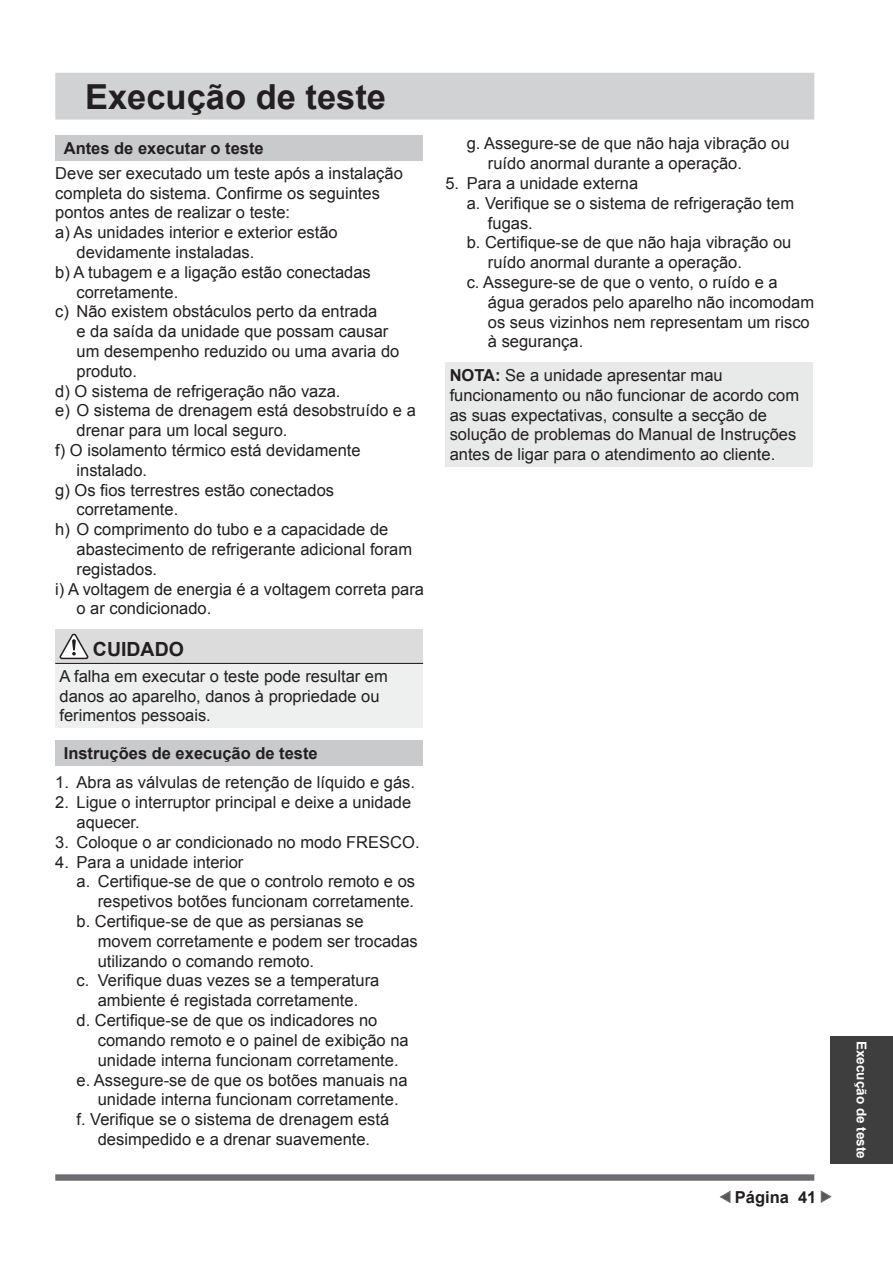
<style>
.page{position:relative;width:893px;height:1263px;background:#fff}
.page>*{position:absolute;margin:0;border:0;box-sizing:border-box;transform-origin:0 0}
.t1{font:700 34.5px "Arial";color:#231f20}
.t2{font:700 19.5px "Arial";color:#231f20}
.t3{font:16.5px/19.8px "Arial";color:#231f20}
.t4{font:700 16.5px "Arial";color:#231f20}
.t5{font:700 13.5px "Arial";color:#fff}
.s1{font-weight:700}
</style>
<div class="page">
<div style="left:831px;top:1036px;width:62px;height:128px;background:#3e3e3f"></div>
<div style="left:55px;top:73px;width:759px;height:47px;background:#d1d2d4"></div>
<div style="left:55px;top:135px;width:368px;height:25px;background:#c9cacc"></div>
<div style="left:55px;top:629px;width:368px;height:34px;background:#dbdcdb"></div>
<div style="left:55px;top:663px;width:368px;height:65px;background:#eef0f0"></div>
<hr style="left:55px;top:663px;width:368px;height:1px;background:#231f20">
<svg style="left:59px;top:634px;width:30px;height:26px"></svg>
<div style="left:55px;top:741px;width:368px;height:25px;background:#c9cacc"></div>
<div style="left:445px;top:363px;width:368px;height:104px;background:#e8e9e9"></div>
<div style="left:55px;top:1174px;width:759px;height:7px;background:#6c6d70"></div>
<svg style="left:720px;top:1191px;width:10px;height:12px"></svg>
<svg style="left:821px;top:1190px;width:10px;height:13px"></svg>
<h1 class="t1" style="left:85px;top:74px;width:303px">Execução de teste</h1>
<p class="t4" style="left:64px;top:137px;width:201px">Antes de executar o teste</p>
<p class="t3" style="left:55px;top:163px;width:349px">Deve ser executado um teste após a instalação</p>
<p class="t3" style="left:55px;top:183px;width:326px">completa do sistema. Confirme os seguintes</p>
<p class="t3" style="left:55px;top:203px;width:236px">pontos antes de realizar o teste:</p>
<p class="t3" style="left:55px;top:223px;width:284px">a) As unidades interior e exterior estão</p>
<p class="t3" style="left:77px;top:242px;width:179px">devidamente instaladas.</p>
<p class="t3" style="left:55px;top:262px;width:317px">b) A tubagem e a ligação estão conectadas</p>
<p class="t3" style="left:77px;top:282px;width:103px">corretamente.</p>
<p class="t3" style="left:55px;top:302px;width:324px">c) Não existem obstáculos perto da entrada</p>
<p class="t3" style="left:77px;top:322px;width:313px">e da saída da unidade que possam causar</p>
<p class="t3" style="left:77px;top:341px;width:324px">um desempenho reduzido ou uma avaria do</p>
<p class="t3" style="left:77px;top:361px;width:62px">produto.</p>
<p class="t3" style="left:55px;top:381px;width:287px">d) O sistema de refrigeração não vaza.</p>
<p class="t3" style="left:55px;top:401px;width:362px">e) O sistema de drenagem está desobstruído e a</p>
<p class="t3" style="left:77px;top:421px;width:212px">drenar para um local seguro.</p>
<p class="t3" style="left:55px;top:440px;width:307px">f) O isolamento térmico está devidamente</p>
<p class="t3" style="left:77px;top:460px;width:72px">instalado.</p>
<p class="t3" style="left:55px;top:480px;width:280px">g) Os fios terrestres estão conectados</p>
<p class="t3" style="left:77px;top:500px;width:103px">corretamente.</p>
<p class="t3" style="left:55px;top:520px;width:335px">h) O comprimento do tubo e a capacidade de</p>
<p class="t3" style="left:77px;top:539px;width:337px">abastecimento de refrigerante adicional foram</p>
<p class="t3" style="left:77px;top:559px;width:82px">registados.</p>
<p class="t3" style="left:55px;top:579px;width:370px">i) A voltagem de energia é a voltagem correta para</p>
<p class="t3" style="left:77px;top:599px;width:136px">o ar condicionado.</p>
<p class="t2" style="left:93px;top:636px;width:92px">CUIDADO</p>
<p class="t3" style="left:60px;top:666px;width:330px">A falha em executar o teste pode resultar em danos ao aparelho, danos à propriedade ou ferimentos pessoais.</p>
<p class="t4" style="left:64px;top:742px;width:256px">Instruções de execução de teste</p>
<p class="t3" style="left:55px;top:773px;width:361px">1. Abra as válvulas de retenção de líquido e gás.</p>
<p class="t3" style="left:77px;top:793px;width:336px;text-indent:-21px">2. Ligue o interruptor principal e deixe a unidade aquecer.</p>
<p class="t3" style="left:55px;top:832px;width:366px">3. Coloque o ar condicionado no modo FRESCO.</p>
<p class="t3" style="left:55px;top:852px;width:190px">4. Para a unidade interior</p>
<p class="t3" style="left:77px;top:872px;width:340px">a. Certifique-se de que o controlo remoto e os</p>
<p class="t3" style="left:98px;top:892px;width:318px">respetivos botões funcionam corretamente.</p>
<p class="t3" style="left:77px;top:911px;width:289px">b. Certifique-se de que as persianas se</p>
<p class="t3" style="left:98px;top:931px;width:322px">movem corretamente e podem ser trocadas</p>
<p class="t3" style="left:98px;top:951px;width:218px">utilizando o comando remoto.</p>
<p class="t3" style="left:77px;top:971px;width:304px">c. Verifique duas vezes se a temperatura</p>
<p class="t3" style="left:98px;top:991px;width:262px">ambiente é registada corretamente.</p>
<p class="t3" style="left:77px;top:1010px;width:302px">d. Certifique-se de que os indicadores no</p>
<p class="t3" style="left:98px;top:1030px;width:312px">comando remoto e o painel de exibição na</p>
<p class="t3" style="left:98px;top:1050px;width:302px">unidade interna funcionam corretamente.</p>
<p class="t3" style="left:77px;top:1070px;width:333px">e. Assegure-se de que os botões manuais na</p>
<p class="t3" style="left:98px;top:1090px;width:302px">unidade interna funcionam corretamente.</p>
<p class="t3" style="left:77px;top:1109px;width:314px">f. Verifique se o sistema de drenagem está</p>
<p class="t3" style="left:98px;top:1129px;width:274px">desimpedido e a drenar suavemente.</p>
<p class="t3" style="left:488px;top:134px;width:303px;text-indent:-21px">g. Assegure-se de que não haja vibração ou ruído anormal durante a operação.</p>
<p class="t3" style="left:445px;top:174px;width:194px">5. Para a unidade externa</p>
<p class="t3" style="left:467px;top:193px;width:329px">a. Verifique se o sistema de refrigeração tem</p>
<p class="t3" style="left:488px;top:213px;width:46px">fugas.</p>
<p class="t3" style="left:467px;top:233px;width:326px">b. Certifique-se de que não haja vibração ou</p>
<p class="t3" style="left:488px;top:253px;width:256px">ruído anormal durante a operação.</p>
<p class="t3" style="left:467px;top:273px;width:312px">c. Assegure-se de que o vento, o ruído e a</p>
<p class="t3" style="left:488px;top:292px;width:328px">água gerados pelo aparelho não incomodam</p>
<p class="t3" style="left:488px;top:312px;width:323px">os seus vizinhos nem representam um risco</p>
<p class="t3" style="left:488px;top:332px;width:97px">à segurança.</p>
<p class="t3" style="left:450px;top:365px;width:351px"><span class="s1">NOTA:</span> Se a unidade apresentar mau funcionamento ou não funcionar de acordo com as suas expectativas, consulte a secção de solução de problemas do Manual de Instruções antes de ligar para o atendimento ao cliente.</p>
<p class="t4" style="left:735px;top:1186px;width:83px">Página 41</p>
<p class="t5" style="left:871px;top:1041px;width:119px;rotate:90deg">Execução de teste</p>
</div>
